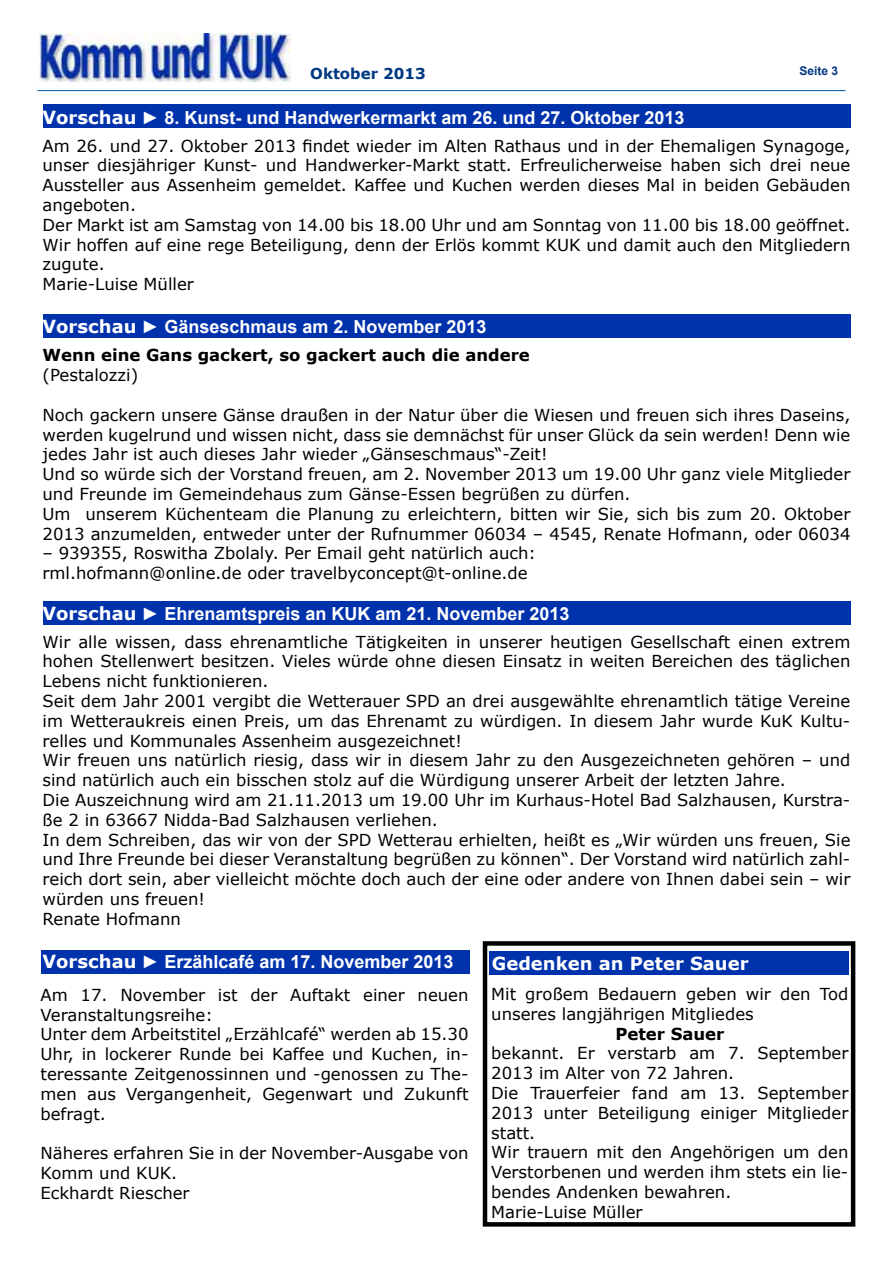
<style>
.page{position:relative;width:893px;height:1263px;background:#fff}
.page>*{position:absolute;margin:0;border:0;box-sizing:border-box;transform-origin:0 0}
.t1{font:700 18px "Arial";color:#fff}
.t2{font:700 18px "Verdana";color:#fff}
.t3{font:16.8px "Verdana";color:#003882}
.t4{font:16.5px/19.8px "Verdana";color:#000}
.t5{font:700 16.5px "Verdana";color:#000}
.t6{font:700 15px "Verdana";color:#003882}
.t7{font:700 12px "Arial";color:#003882}
.s1{font-family:"Verdana";font-weight:400;font-size:16.8px}
.s2{font-family:"Verdana"}
</style>
<div class="page">
<img style="left:40px;top:34px;width:251px;height:47px">
<hr style="left:38px;top:90px;width:807px;height:1px;background:#0059a1">
<div style="left:41px;top:950px;width:429px;height:24px;background:#0032ab"></div>
<div style="left:489px;top:952px;width:359px;height:23px;background:#0032ab"></div>
<div style="left:483px;top:941px;width:372px;height:285px;border:4px solid #000"></div>
<div style="left:43px;top:105px;width:807px;height:23px;background:#0032ab"></div>
<div style="left:43px;top:315px;width:807px;height:23px;background:#0032ab"></div>
<div style="left:43px;top:601px;width:807px;height:23px;background:#0032ab"></div>
<p class="t3" style="left:316px;top:58px;width:117px">Oktober 2011</p>
<p class="t3" style="left:786px;top:59px;width:44px">Seite</p>
<p class="t7" style="left:800px;top:63px;width:47px">Seite 3<span class="s1">2</span></p>
<p class="t6" style="left:310px;top:64px;width:117px">Oktober 2013</p>
<p class="t1" style="left:43px;top:105px;width:643px"><span class="s2">Vorschau</span> ► 8. Kunst- und Handwerkermarkt am 26. und 27. Oktober 2013</p>
<p class="t4" style="left:43px;top:135px;width:809px">Am 26. und 27. Oktober 2013 findet wieder im Alten Rathaus und in der Ehemaligen Synagoge, unser diesjähriger Kunst- und Handwerker-Markt statt. Erfreulicherweise haben sich drei neue Aussteller aus Assenheim gemeldet. Kaffee und Kuchen werden dieses Mal in beiden Gebäuden angeboten.<br>Der Markt ist am Samstag von 14.00 bis 18.00 Uhr und am Sonntag von 11.00 bis 18.00 geöffnet.<br>Wir hoffen auf eine rege Beteiligung, denn der Erlös kommt KUK und damit auch den Mitgliedern zugute.<br>Marie-Luise Müller</p>
<p class="t1" style="left:43px;top:314px;width:445px"><span class="s2">Vorschau</span> ► Gänseschmaus am 2. November 2013</p>
<p class="t5" style="left:43px;top:345px;width:489px">Wenn eine Gans gackert, so gackert auch die andere</p>
<p class="t4" style="left:43px;top:365px;width:97px">(Pestalozzi)</p>
<p class="t4" style="left:43px;top:404px;width:809px">Noch gackern unsere Gänse draußen in der Natur über die Wiesen und freuen sich ihres Daseins, werden kugelrund und wissen nicht, dass sie demnächst für unser Glück da sein werden! Denn wie jedes Jahr ist auch dieses Jahr wieder „Gänseschmaus“-Zeit!<br>Und so würde sich der Vorstand freuen, am 2. November 2013 um 19.00 Uhr ganz viele Mitglieder und Freunde im Gemeindehaus zum Gänse-Essen begrüßen zu dürfen.<br>Um unserem Küchenteam die Planung zu erleichtern, bitten wir Sie, sich bis zum 20. Oktober 2013 anzumelden, entweder unter der Rufnummer 06034 – 4545, Renate Hofmann, oder 06034</p>
<p class="t4" style="left:43px;top:543px;width:495px">– 939355, Roswitha Zbolaly. Per Email geht natürlich auch: rml.hofmann@online.de oder travelbyconcept@t-online.de</p>
<p class="t1" style="left:43px;top:601px;width:528px"><span class="s2">Vorschau</span> ► Ehrenamtspreis an KUK am 21. November 2013</p>
<p class="t4" style="left:43px;top:631px;width:809px">Wir alle wissen, dass ehrenamtliche Tätigkeiten in unserer heutigen Gesellschaft einen extrem hohen Stellenwert besitzen. Vieles würde ohne diesen Einsatz in weiten Bereichen des täglichen Lebens nicht funktionieren.<br>Seit dem Jahr 2001 vergibt die Wetterauer SPD an drei ausgewählte ehrenamtlich tätige Vereine im Wetteraukreis einen Preis, um das Ehrenamt zu würdigen. In diesem Jahr wurde KuK Kultu&shy;relles und Kommunales Assenheim ausgezeichnet!<br>Wir freuen uns natürlich riesig, dass wir in diesem Jahr zu den Ausgezeichneten gehören – und sind natürlich auch ein bisschen stolz auf die Würdigung unserer Arbeit der letzten Jahre.<br>Die Auszeichnung wird am 21.11.2013 um 19.00 Uhr im Kurhaus-Hotel Bad Salzhausen, Kurstra&shy;ße 2 in 63667 Nidda-Bad Salzhausen verliehen.<br>In dem Schreiben, das wir von der SPD Wetterau erhielten, heißt es „Wir würden uns freuen, Sie und Ihre Freunde bei dieser Veranstaltung begrüßen zu können“. Der Vorstand wird natürlich zahl&shy;reich dort sein, aber vielleicht möchte doch auch der eine oder andere von Ihnen dabei sein – wir würden uns freuen!<br>Renate Hofmann</p>
<p class="t1" style="left:43px;top:949px;width:412px"><span class="s2">Vorschau</span> ► Erzählcafé am 17. November 2013</p>
<p class="t4" style="left:41px;top:984px;width:430px">Am 17. November ist der Auftakt einer neuen Veranstaltungsreihe:<br>Unter dem Arbeitstitel „Erzählcafé“ werden ab 15.30<br>Uhr, in lockerer Runde bei Kaffee und Kuchen, in&shy;teressante Zeitgenossinnen und -genossen zu The&shy;men aus Vergangenheit, Gegenwart und Zukunft befragt.</p>
<p class="t4" style="left:41px;top:1143px;width:430px">Näheres erfahren Sie in der November-Ausgabe von<br>Komm und KUK.<br>Eckhardt Riescher</p>
<p class="t2" style="left:492px;top:952px;width:258px">Gedenken an Peter Sauer</p>
<p class="t4" style="left:491px;top:983px;width:359px">Mit großem Bedauern geben wir den Tod unseres langjährigen Mitgliedes</p>
<p class="t5" style="left:615px;top:1023px;width:111px">Peter Sauer</p>
<p class="t4" style="left:491px;top:1043px;width:359px">bekannt. Er verstarb am 7. September<br>2013 im Alter von 72 Jahren.<br>Die Trauerfeier fand am 13. September<br>2013 unter Beteiligung einiger Mitglieder statt.<br>Wir trauern mit den Angehörigen um den<br>Verstorbenen und werden ihm stets ein lie&shy;bendes Andenken bewahren.<br>Marie-Luise Müller</p>
</div>
